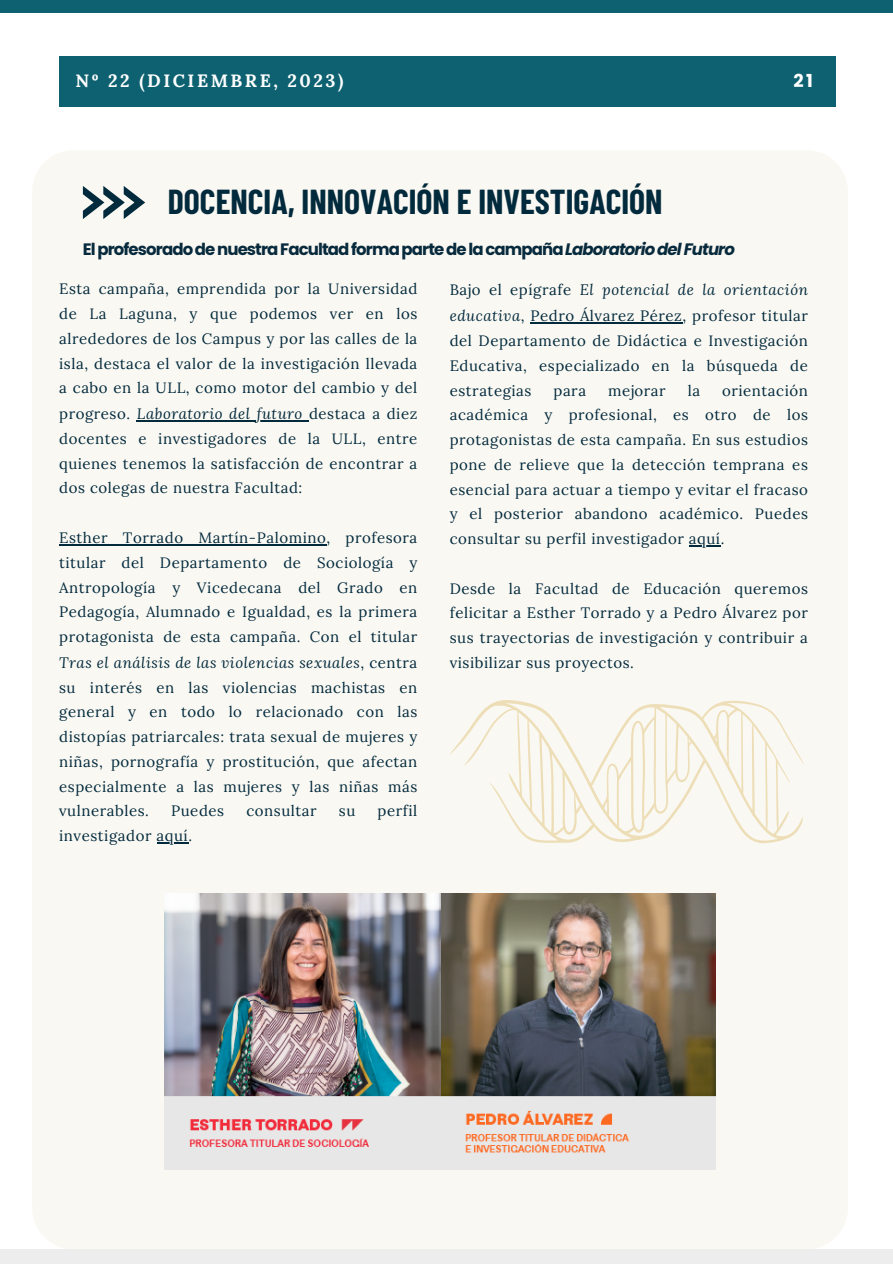
<style>
.page{position:relative;width:893px;height:1264px;background:#fff}
.page>*{position:absolute;margin:0;border:0;box-sizing:border-box;transform-origin:0 0}
.t1{font:700 33.9px "Barlow Condensed";color:#022a3d}
.t2{font:700 17.85px "Lora";letter-spacing:.14em;color:#fff}
.t3{font:700 17.85px "Poppins";color:#fff}
.t4{font:700 16.5px "Poppins";letter-spacing:-.055em;color:#072a3d}
.t5{font:15px/24.9px "Lora";letter-spacing:.035em;color:#022a3d;text-align:justify}
.s1{font-style:italic}
</style>
<div class="page">
<div style="left:59px;top:56px;width:776px;height:51px;background:#0e6171"></div>
<div style="left:0;top:0;width:892px;height:12px;background:#0e6171"></div>
<div style="left:32px;top:150px;width:815px;height:1099px;background:#faf8f2"></div>
<svg style="left:83px;top:186px;width:62px;height:33px"></svg>
<img style="left:164px;top:893px;width:551px;height:276px">
<hr style="left:137px;top:420px;width:166px;height:1px;background:#022a3d">
<hr style="left:59px;top:544px;width:267px;height:1px;background:#022a3d">
<hr style="left:157px;top:842px;width:31px;height:1px;background:#022a3d">
<div style="left:0;top:1249px;width:892px;height:14px;background:#ededed"></div>
<svg style="left:449px;top:700px;width:355px;height:143px;fill:#faf8f2"></svg>
<hr style="left:530px;top:322px;width:152px;height:1px;background:#022a3d">
<hr style="left:688px;top:545px;width:32px;height:1px;background:#022a3d">
<p class="t2" style="left:75px;top:69px;width:269px">Nº 22 (DICIEMBRE, 2023)</p>
<p class="t1" style="left:168px;top:180px;width:496px">DOCENCIA, INNOVACIÓN E INVESTIGACIÓN</p>
<p class="t4" style="left:83px;top:237px;width:653px">El profesorado de nuestra Facultad forma parte de la campaña <span class="s1">Laboratorio del Futuro</span></p>
<p class="t3" style="left:793px;top:68px;width:21px">21</p>
<p class="t5" style="left:59px;top:276px;width:360px">Esta campaña, emprendida por la Universidad de La Laguna, y que podemos ver en los alrededores de los Campus y por las calles de la isla, destaca el valor de la investigación llevada a cabo en la ULL, como motor del cambio y del progreso. <span class="s1">Laboratorio del futuro</span> destaca a diez docentes e investigadores de la ULL, entre quienes tenemos la satisfacción de encontrar a dos colegas de nuestra Facultad:</p>
<p class="t5" style="left:59px;top:525px;width:360px">Esther Torrado Martín-Palomino, profesora titular del Departamento de Sociología y Antropología y Vicedecana del Grado en Pedagogía, Alumnado e Igualdad, es la primera protagonista de esta campaña. Con el titular <span class="s1">Tras el análisis de las violencias sexuales</span>, centra su interés en las violencias machistas en general y en todo lo relacionado con las distopías patriarcales: trata sexual de mujeres y niñas, pornografía y prostitución, que afectan especialmente a las mujeres y las niñas más vulnerables.</p>
<p class="t5" style="left:171px;top:798px;width:54px">Puedes</p>
<p class="t5" style="left:246px;top:798px;width:72px">consultar</p>
<p class="t5" style="left:339px;top:798px;width:18px">su</p>
<p class="t5" style="left:377px;top:798px;width:41px">perfil</p>
<p class="t5" style="left:59px;top:823px;width:134px">investigador aquí.</p>
<p class="t5" style="left:449px;top:277px;width:360px">Bajo el epígrafe <span class="s1">El potencial de la orientación educativa</span>, Pedro Álvarez Pérez, profesor titular del Departamento de Didáctica e Investigación Educativa, especializado en la búsqueda de estrategias</p>
<p class="t5" style="left:449px;top:377px;width:360px;text-indent:272px">orientación académica y profesional, es otro de los protagonistas de esta campaña. En sus estudios pone de relieve que la detección temprana es esencial para actuar a tiempo y evitar el fracaso y el posterior abandono académico. Puedes consultar su perfil investigador aquí.</p>
<p class="t5" style="left:449px;top:575px;width:360px">Desde la Facultad de Educación queremos felicitar a Esther Torrado y a Pedro Álvarez por sus trayectorias de investigación y contribuir a visibilizar sus proyectos.</p>
<p class="t5" style="left:553px;top:377px;width:34px">para</p>
<p class="t5" style="left:608px;top:377px;width:59px">mejorar</p>
<p class="t5" style="left:687px;top:377px;width:14px">la</p>
</div>
